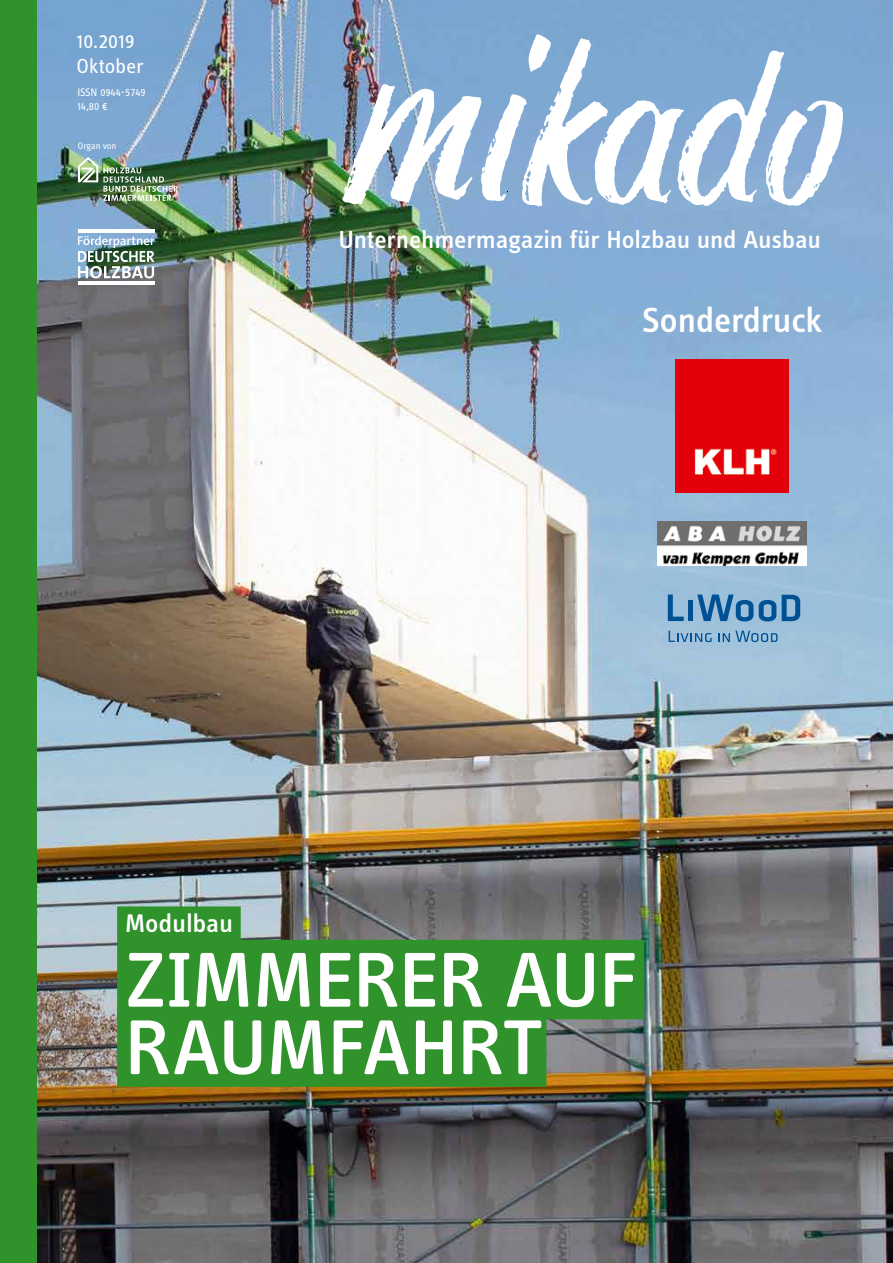
<style>
.page{position:relative;width:893px;height:1263px;background:#fff}
.page>*{position:absolute;margin:0;border:0;box-sizing:border-box;transform-origin:0 0}
.t1{font:500 80.25px/67.5px "Info OT Disp";color:#fff;scale:1.05 1}
.t2{font:500 36px "Info OT Disp";color:#fff;scale:1.05 1}
.t3{font:500 26.4px "Info OT Text";letter-spacing:-.01em;color:#fff;scale:1.05 1}
.t4{font:500 25.5px "Info OT Text";letter-spacing:-.01em;color:#fff;scale:1.05 1}
.t5{font:21px/24.8px "Info OT Text";letter-spacing:-.005em;color:#fff;scale:1.05 1}
.t6{font:11.4px/14.4px "Info OT Text";color:#fff}
.t7{font:9.75px "Info OT Text";color:#fff}
</style>
<div class="page">
<img style="left:37px;top:0;width:856px;height:1263px">
<div style="left:0;top:0;width:37px;height:1263px;background:#2f922b"></div>
<img style="left:78px;top:157px;width:100px;height:44px">
<div style="left:117px;top:906px;width:124px;height:34px;background:#2f922b"></div>
<div style="left:117px;top:940px;width:527px;height:79px;background:#2f922b"></div>
<div style="left:117px;top:1007px;width:429px;height:80px;background:#2f922b"></div>
<hr style="left:78px;top:282px;width:76px;height:3px;background:#fff">
<hr style="left:78px;top:230px;width:76px;height:3px;background:#fff">
<img style="left:78px;top:236px;width:76px;height:42px">
<svg style="left:342px;top:34px;width:501px;height:172px"></svg>
<img style="left:675px;top:360px;width:113px;height:132px">
<img style="left:657px;top:521px;width:150px;height:45px">
<svg style="left:668px;top:594px;width:16px;height:27px"></svg>
<div style="left:688px;top:600px;width:5px;height:21px;background:#005194"></div>
<svg style="left:697px;top:594px;width:56px;height:27px;background:#518ab8"></svg>
<svg style="left:759px;top:600px;width:17px;height:21px"></svg>
<svg style="left:669px;top:631px;width:43px;height:11px"></svg>
<svg style="left:718px;top:631px;width:60px;height:11px"></svg>
<svg style="left:782px;top:595px;width:18px;height:26px"></svg>
<p class="t5" style="left:77px;top:29px;width:66px">10.2019<br>Oktober</p>
<p class="t6" style="left:77px;top:84px;width:70px">ISSN 0944-5749<br>14,80 €</p>
<p class="t7" style="left:78px;top:140px;width:40px">Organ von</p>
<p class="t4" style="left:338px;top:224px;width:461px">Unternehmermagazin für Holzbau und Ausbau</p>
<h2 class="t2" style="left:642px;top:298px;width:173px">Sonderdruck</h2>
<p class="t3" style="left:125px;top:907px;width:105px">Modulbau</p>
<h1 class="t1" style="left:125px;top:945px;width:489px">ZIMMERER AUF<br>RAUMFAHRT</h1>
</div>
